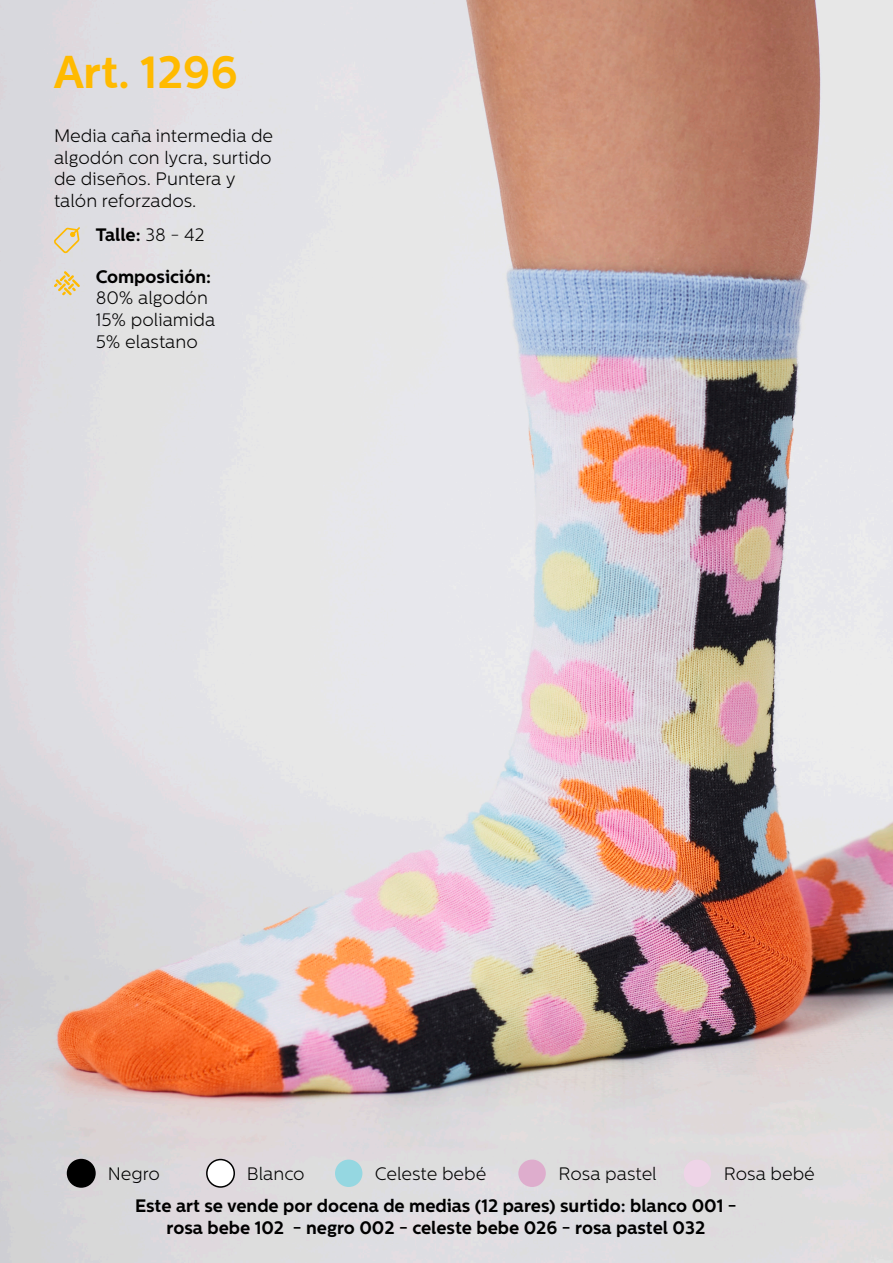
<style>
.page{position:relative;width:893px;height:1263px;background:#fff}
.page>*{position:absolute;margin:0;border:0;box-sizing:border-box;transform-origin:0 0}
.t1{font:700 45px "Centrale Sans";color:#ffba00}
.t2{font:300 18px/21.6px "Centrale Sans";color:#000}
.t3{font:700 18px "Centrale Sans";color:#000}
.s1{font-weight:300}
</style>
<div class="page">
<img style="left:0;top:0;width:893px;height:1263px">
<svg style="left:54px;top:227px;width:26px;height:26px"></svg>
<svg style="left:54px;top:271px;width:26px;height:24px"></svg>
<div style="left:68px;top:1159px;width:27px;height:28px;background:#000;border-radius:50%"></div>
<div style="left:67px;top:1159px;width:29px;height:29px;border:2px solid #000;border-radius:50%"></div>
<div style="left:207px;top:1159px;width:27px;height:28px;background:#fff;border-radius:50%"></div>
<div style="left:206px;top:1159px;width:29px;height:29px;border:2px solid #000;border-radius:50%"></div>
<div style="left:335px;top:1159px;width:27px;height:28px;background:#95d7e1;border-radius:50%"></div>
<div style="left:518px;top:1159px;width:28px;height:28px;background:#deadcd;border-radius:50%"></div>
<div style="left:684px;top:1159px;width:27px;height:28px;background:#eed4e7;border-radius:50%"></div>
<p class="t1" style="left:54px;top:45px;width:186px">Art. 1296</p>
<p class="t2" style="left:54px;top:125px;width:221px">Media caña intermedia de algodón con lycra, surtido de diseños. Puntera y talón reforzados.</p>
<p class="t3" style="left:96px;top:224px;width:111px">Talle: <span class="s1">38 - 42</span></p>
<p class="t3" style="left:96px;top:266px;width:117px">Composición:</p>
<p class="t2" style="left:96px;top:287px;width:114px">80% algodón</p>
<p class="t2" style="left:96px;top:309px;width:121px">15% poliamida</p>
<p class="t2" style="left:96px;top:330px;width:104px">5% elastano</p>
<p class="t2" style="left:108px;top:1163px;width:54px">Negro</p>
<p class="t2" style="left:247px;top:1163px;width:60px">Blanco</p>
<p class="t2" style="left:375px;top:1163px;width:113px">Celeste bebé</p>
<p class="t2" style="left:558px;top:1163px;width:100px">Rosa pastel</p>
<p class="t2" style="left:724px;top:1163px;width:93px">Rosa bebé</p>
<p class="t3" style="left:135px;top:1195px;width:603px">Este art se vende por docena de medias (12 pares) surtido: blanco 001 -</p>
<p class="t3" style="left:167px;top:1217px;width:540px">rosa bebe 102 - negro 002 - celeste bebe 026 - rosa pastel 032</p>
</div>
